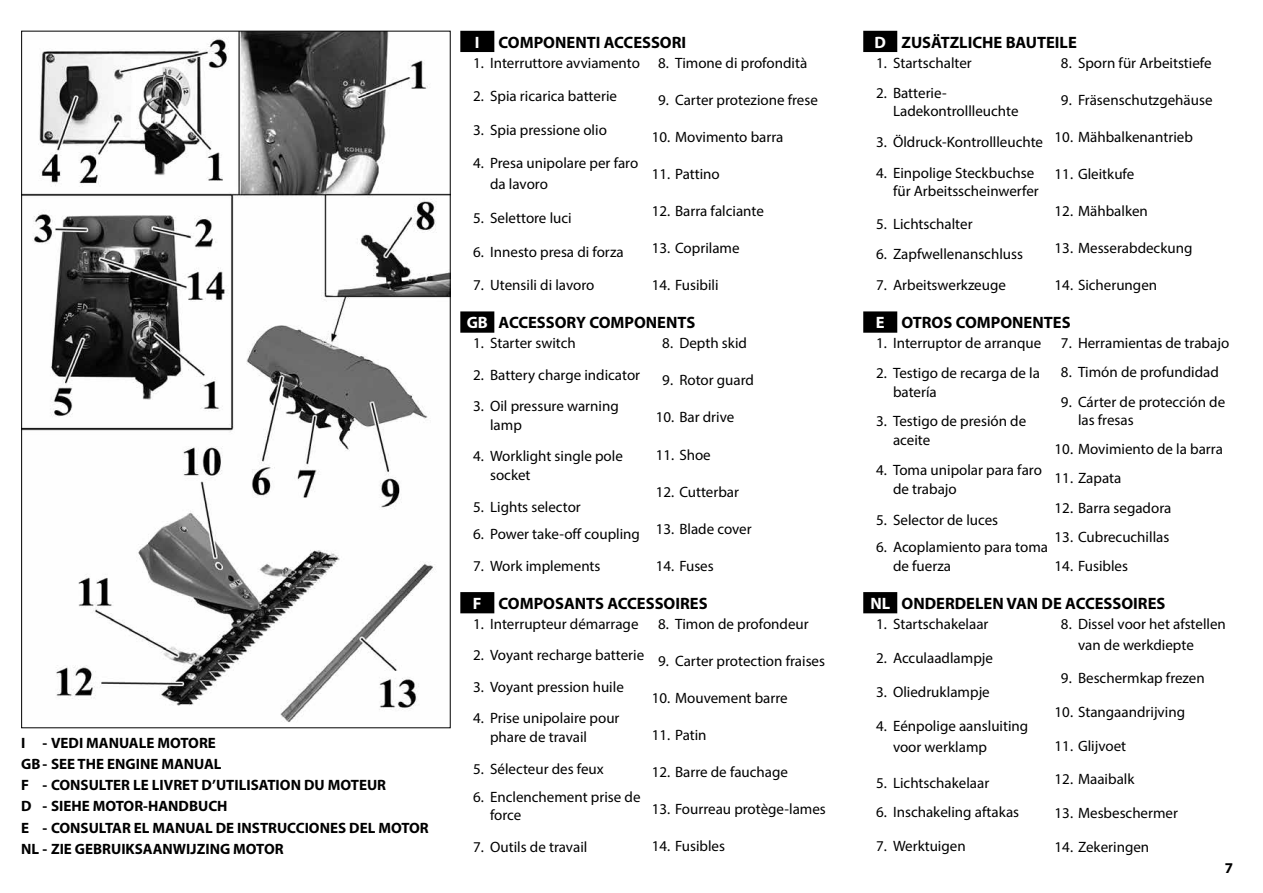
<style>
.page{position:relative;width:1263px;height:893px;background:#fff}
.page>*{position:absolute;margin:0;border:0;box-sizing:border-box;transform-origin:0 0}
.t1{font:700 16.5px "Myriad Pro";color:#000}
.t2{font:15px/18.6px "Myriad Pro";color:#000}
.t3{font:700 15px/21.3px "Myriad Pro";color:#000}
.s1{color:#fff}
</style>
<div class="page">
<img style="left:23px;top:33px;width:426px;height:689px">
<svg style="left:460px;top:31px;width:34px;height:582px"></svg>
<svg style="left:863px;top:31px;width:34px;height:582px"></svg>
<p class="t3" style="left:21px;top:731px;width:409px">I - VEDI MANUALE MOTORE<br>GB- SEE THE ENGINE MANUAL<br>F - CONSULTER LE LIVRET D’UTILISATION DU MOTEUR<br>D - SIEHE MOTOR-HANDBUCH<br>E - CONSULTAR EL MANUAL DE INSTRUCCIONES DEL MOTOR NL - ZIE GEBRUIKSAANWIJZING MOTOR</p>
<p class="t1" style="left:475px;top:31px;width:213px"><span class="s1">I</span> COMPONENTI ACCESSORI</p>
<p class="t2" style="left:473px;top:53px;width:168px">1. Interruttore avviamento</p>
<p class="t2" style="left:473px;top:87px;width:145px">2. Spia ricarica batterie</p>
<p class="t2" style="left:473px;top:120px;width:135px">3. Spia pressione olio</p>
<p class="t2" style="left:490px;top:153px;width:150px;line-height:20.9px;text-indent:-17px">4. Presa unipolare per faro da lavoro</p>
<p class="t2" style="left:473px;top:208px;width:100px">5. Selettore luci</p>
<p class="t2" style="left:473px;top:242px;width:152px">6. Innesto presa di forza</p>
<p class="t2" style="left:473px;top:276px;width:123px">7. Utensili di lavoro</p>
<p class="t2" style="left:658px;top:53px;width:151px">8. Timone di profondità</p>
<p class="t2" style="left:658px;top:90px;width:161px">9. Carter protezione frese</p>
<p class="t2" style="left:652px;top:127px;width:133px">10. Movimento barra</p>
<p class="t2" style="left:652px;top:164px;width:70px">11. Pattino</p>
<p class="t2" style="left:652px;top:201px;width:114px">12. Barra falciante</p>
<p class="t2" style="left:652px;top:238px;width:89px">13. Coprilame</p>
<p class="t2" style="left:652px;top:276px;width:68px">14. Fusibili</p>
<p class="t1" style="left:467px;top:312px;width:230px"><span class="s1">GB</span> ACCESSORY COMPONENTS</p>
<p class="t2" style="left:473px;top:334px;width:104px">1. Starter switch</p>
<p class="t2" style="left:473px;top:365px;width:169px">2. Battery charge indicator</p>
<p class="t2" style="left:490px;top:396px;width:130px;text-indent:-17px">3. Oil pressure warning lamp</p>
<p class="t2" style="left:490px;top:446px;width:134px;text-indent:-17px">4. Worklight single pole socket</p>
<p class="t2" style="left:473px;top:498px;width:109px">5. Lights selector</p>
<p class="t2" style="left:473px;top:525px;width:168px">6. Power take-off coupling</p>
<p class="t2" style="left:473px;top:556px;width:129px">7. Work implements</p>
<p class="t2" style="left:662px;top:334px;width:86px">8. Depth skid</p>
<p class="t2" style="left:662px;top:371px;width:93px">9. Rotor guard</p>
<p class="t2" style="left:656px;top:408px;width:80px">10. Bar drive</p>
<p class="t2" style="left:656px;top:445px;width:56px">11. Shoe</p>
<p class="t2" style="left:656px;top:482px;width:85px">12. Cutterbar</p>
<p class="t2" style="left:656px;top:519px;width:97px">13. Blade cover</p>
<p class="t2" style="left:656px;top:556px;width:59px">14. Fuses</p>
<p class="t1" style="left:473px;top:593px;width:236px"><span class="s1">F</span> COMPOSANTS ACCESSOIRES</p>
<p class="t2" style="left:473px;top:614px;width:167px">1. Interrupteur démarrage</p>
<p class="t2" style="left:473px;top:646px;width:173px">2. Voyant recharge batterie</p>
<p class="t2" style="left:473px;top:677px;width:152px">3. Voyant pression huile</p>
<p class="t2" style="left:490px;top:708px;width:131px;text-indent:-17px">4. Prise unipolaire pour phare de travail</p>
<p class="t2" style="left:473px;top:760px;width:132px">5. Sélecteur des feux</p>
<p class="t2" style="left:490px;top:787px;width:152px;text-indent:-17px">6. Enclenchement prise de force</p>
<p class="t2" style="left:473px;top:837px;width:116px">7. Outils de travail</p>
<p class="t2" style="left:658px;top:614px;width:152px">8. Timon de profondeur</p>
<p class="t2" style="left:658px;top:651px;width:168px">9. Carter protection fraises</p>
<p class="t2" style="left:652px;top:688px;width:138px">10. Mouvement barre</p>
<p class="t2" style="left:652px;top:726px;width:56px">11. Patin</p>
<p class="t2" style="left:652px;top:763px;width:138px">12. Barre de fauchage</p>
<p class="t2" style="left:652px;top:800px;width:176px">13. Fourreau protège-lames</p>
<p class="t2" style="left:652px;top:837px;width:75px">14. Fusibles</p>
<p class="t1" style="left:874px;top:31px;width:204px"><span class="s1">D</span> ZUSÄTZLICHE BAUTEILE</p>
<p class="t2" style="left:876px;top:53px;width:97px">1. Startschalter</p>
<p class="t2" style="left:893px;top:84px;width:127px;line-height:18px;text-indent:-17px">2. Batterie-<br>Ladekontrollleuchte</p>
<p class="t2" style="left:876px;top:133px;width:169px">3. Öldruck-Kontrollleuchte</p>
<p class="t2" style="left:893px;top:164px;width:147px;line-height:18px;text-indent:-17px">4. Einpolige Steckbuchse für Arbeitsscheinwerfer</p>
<p class="t2" style="left:876px;top:214px;width:98px">5. Lichtschalter</p>
<p class="t2" style="left:876px;top:245px;width:149px">6. Zapfwellenanschluss</p>
<p class="t2" style="left:876px;top:276px;width:131px">7. Arbeitswerkzeuge</p>
<p class="t2" style="left:1061px;top:53px;width:152px">8. Sporn für Arbeitstiefe</p>
<p class="t2" style="left:1061px;top:90px;width:153px">9. Fräsenschutzgehäuse</p>
<p class="t2" style="left:1054px;top:127px;width:140px">10. Mähbalkenantrieb</p>
<p class="t2" style="left:1054px;top:164px;width:81px">11. Gleitkufe</p>
<p class="t2" style="left:1054px;top:201px;width:95px">12. Mähbalken</p>
<p class="t2" style="left:1054px;top:238px;width:139px">13. Messerabdeckung</p>
<p class="t2" style="left:1054px;top:276px;width:104px">14. Sicherungen</p>
<p class="t1" style="left:876px;top:312px;width:196px"><span class="s1">E</span> OTROS COMPONENTES</p>
<p class="t2" style="left:876px;top:334px;width:167px">1. Interruptor de arranque</p>
<p class="t2" style="left:893px;top:363px;width:148px;text-indent:-17px">2. Testigo de recarga de la batería</p>
<p class="t2" style="left:893px;top:411px;width:135px;text-indent:-17px">3. Testigo de presión de aceite</p>
<p class="t2" style="left:893px;top:460px;width:150px;text-indent:-17px">4. Toma unipolar para faro de trabajo</p>
<p class="t2" style="left:876px;top:510px;width:124px">5. Selector de luces</p>
<p class="t2" style="left:893px;top:537px;width:157px;text-indent:-17px">6. Acoplamiento para toma de fuerza</p>
<p class="t2" style="left:1061px;top:334px;width:170px">7. Herramientas de trabajo</p>
<p class="t2" style="left:1061px;top:363px;width:159px">8. Timón de profundidad</p>
<p class="t2" style="left:1078px;top:392px;width:149px;text-indent:-17px">9. Cárter de protección de las fresas</p>
<p class="t2" style="left:1054px;top:440px;width:170px">10. Movimiento de la barra</p>
<p class="t2" style="left:1054px;top:469px;width:68px">11. Zapata</p>
<p class="t2" style="left:1054px;top:498px;width:118px">12. Barra segadora</p>
<p class="t2" style="left:1054px;top:527px;width:116px">13. Cubrecuchillas</p>
<p class="t2" style="left:1054px;top:556px;width:75px">14. Fusibles</p>
<p class="t1" style="left:870px;top:593px;width:297px"><span class="s1">NL</span> ONDERDELEN VAN DE ACCESSOIRES</p>
<p class="t2" style="left:876px;top:614px;width:114px">1. Startschakelaar</p>
<p class="t2" style="left:876px;top:648px;width:119px">2. Acculaadlampje</p>
<p class="t2" style="left:876px;top:682px;width:115px">3. Oliedruklampje</p>
<p class="t2" style="left:893px;top:715px;width:137px;line-height:21.3px;text-indent:-17px">4. Eénpolige aansluiting voor werklamp</p>
<p class="t2" style="left:876px;top:773px;width:115px">5. Lichtschakelaar</p>
<p class="t2" style="left:876px;top:803px;width:145px">6. Inschakeling aftakas</p>
<p class="t2" style="left:876px;top:837px;width:91px">7. Werktuigen</p>
<p class="t2" style="left:1078px;top:613px;width:149px;line-height:20.9px;text-indent:-17px">8. Dissel voor het afstellen van de werkdiepte</p>
<p class="t2" style="left:1061px;top:669px;width:145px">9. Beschermkap frezen</p>
<p class="t2" style="left:1054px;top:702px;width:132px">10. Stangaandrijving</p>
<p class="t2" style="left:1054px;top:736px;width:73px">11. Glijvoet</p>
<p class="t2" style="left:1054px;top:770px;width:81px">12. Maaibalk</p>
<p class="t2" style="left:1054px;top:803px;width:125px">13. Mesbeschermer</p>
<p class="t2" style="left:1054px;top:837px;width:96px">14. Zekeringen</p>
<p class="t3" style="left:1225px;top:857px;width:10px">7</p>
</div>
